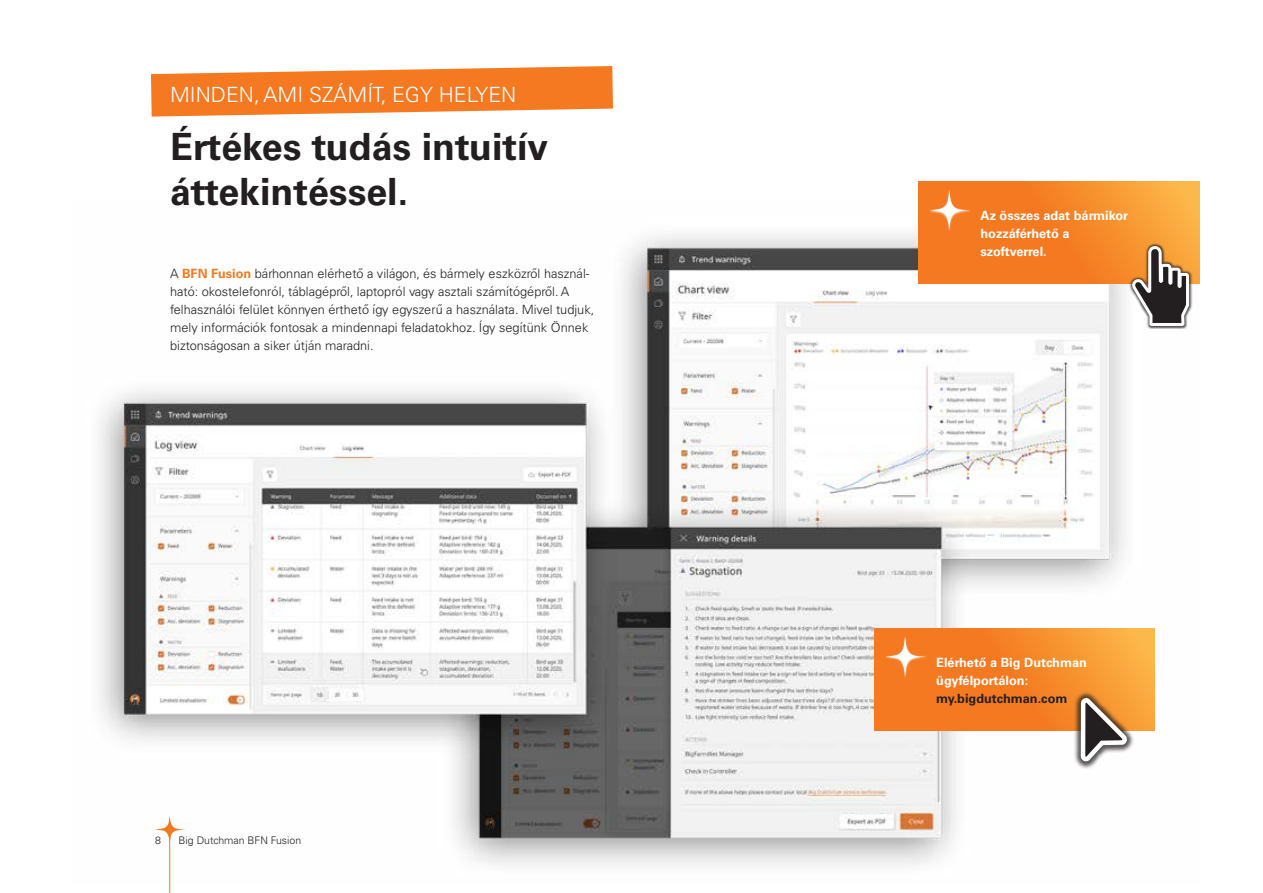
<style>
.page{position:relative;width:1263px;height:893px;background:#fff}
.page>*{position:absolute;margin:0;border:0;box-sizing:border-box;transform-origin:0 0}
.t1{font:700 37.5px/45px "Univers CE";color:#231f20}
.t2{font:300 21px "Univers CE";color:#fff}
.t3{font:300 12.75px/18px "Univers CE";color:#231f20}
.t4{font:700 12.75px/18px "Univers CE";color:#fff}
.t5{font:700 12.75px "Univers LT Std";color:#231f20}
.t6{font:300 10.5px "Univers LT Std";color:#231f20}
.s1{font-weight:700;color:#f47921}
</style>
<div class="page">
<hr style="left:169px;top:835px;width:1px;height:58px;background:#f47921">
<img style="left:99px;top:234px;width:1094px;height:651px">
<svg style="left:151px;top:66px;width:462px;height:51px;background:#f58f46"></svg>
<svg style="left:918px;top:182px;width:281px;height:102px;background:#f47d23"></svg>
<div style="left:929px;top:189px;width:42px;height:43px;background:#f47921"></div>
<svg style="left:930px;top:190px;width:40px;height:40px"></svg>
<div style="left:1129px;top:243px;width:63px;height:86px;background:#231f20;opacity:.75"></div>
<svg style="left:874px;top:628px;width:204px;height:102px;background:#f47d23"></svg>
<div style="left:884px;top:635px;width:43px;height:43px;background:#f47921"></div>
<svg style="left:886px;top:637px;width:40px;height:40px"></svg>
<div style="left:1073px;top:690px;width:61px;height:79px;background:#231f20;opacity:.75"></div>
<svg style="left:1078px;top:181px;width:112px;height:584px"></svg>
<h2 class="t2" style="left:170px;top:83px;width:348px">MINDEN, AMI SZÁMÍT, EGY HELYEN</h2>
<h1 class="t1" style="left:170px;top:125px;width:380px">Értékes tudás intuitív áttekintéssel.</h1>
<p class="t3" style="left:170px;top:265px;width:426px">A <span class="s1">BFN Fusion</span> bárhonnan elérhető a világon, és bármely eszközről használ&shy;ható: okostelefonról, táblagépről, laptopról vagy asztali számítógépről. A felhasználói felület könnyen érthető így egyszerű a használata. Mivel tudjuk, mely információk fontosak a mindennapi feladatokhoz. Így segítünk Önnek biztonságosan a siker útján maradni.</p>
<p class="t6" style="left:155px;top:834px;width:7px">8</p>
<p class="t6" style="left:179px;top:834px;width:124px">Big Dutchman BFN Fusion</p>
<p class="t4" style="left:980px;top:207px;width:149px">Az összes adat bármikor hozzáférhető a szoftverrel.</p>
<p class="t4" style="left:936px;top:654px;width:152px">Elérhető a Big Dutchman ügyfélportálon:</p>
<p class="t5" style="left:936px;top:691px;width:133px">my.bigdutchman.com</p>
</div>
